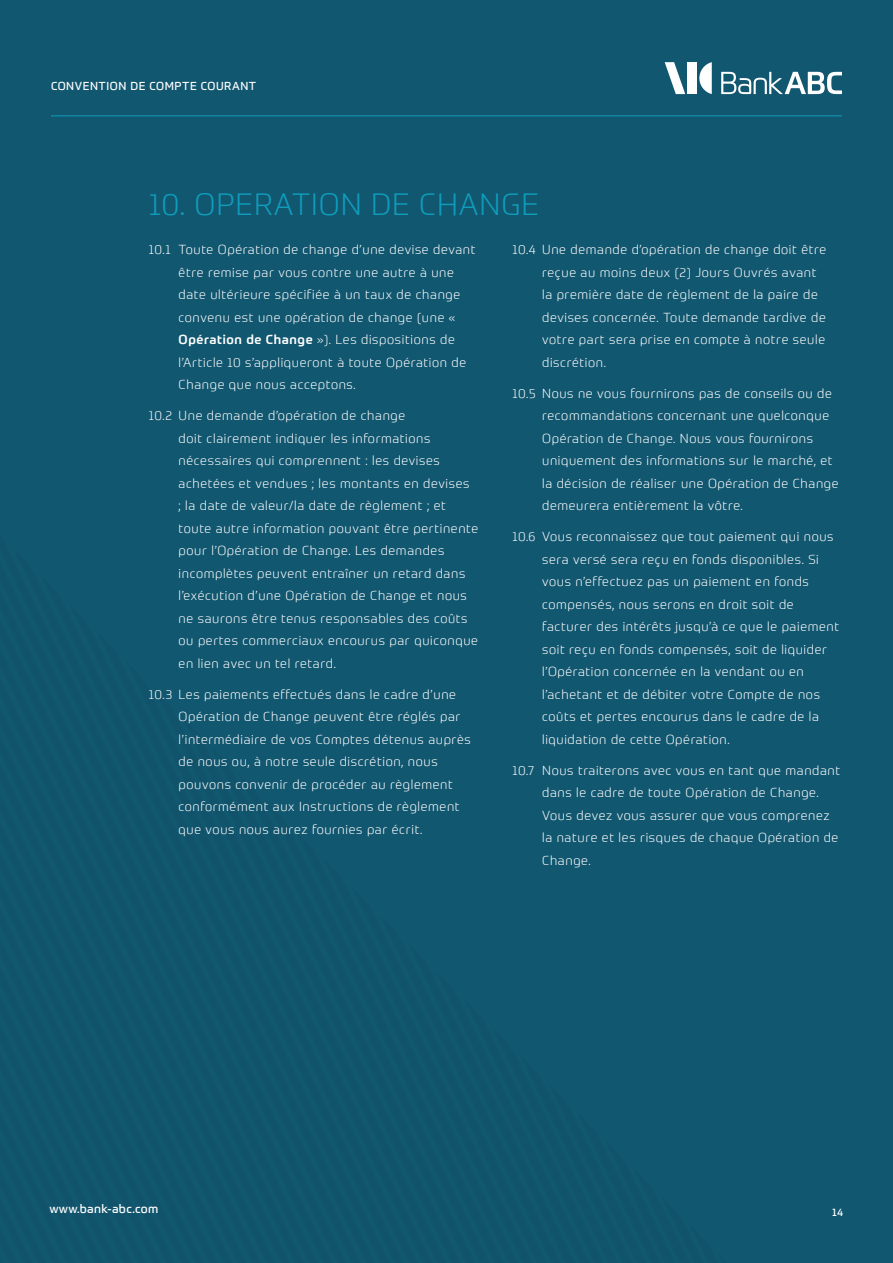
<style>
.page{position:relative;width:893px;height:1263px;background:#125770}
.page>*{position:absolute;margin:0;border:0;box-sizing:border-box;transform-origin:0 0}
.t1{font:300 30px "Prometo";letter-spacing:.03em;color:#0f9dbd}
.Body_Copy{font:300 12.75px/22.5px "Prometo";letter-spacing:.05em;color:#fff}
.t2{font:12px "Prometo";letter-spacing:.03em;color:#fff}
.t3{font:11.25px "Prometo";letter-spacing:.05em;color:#fff}
.t4{font:10.5px "Prometo";color:#fff}
.s1{font-weight:500}
</style>
<div class="page">
<hr style="left:51px;top:115px;width:791px;height:1px;background:#0f9dbd">
<div style="left:688px;top:62px;width:9px;height:32px;background:#fff"></div>
<svg style="left:665px;top:62px;width:20px;height:32px"></svg>
<svg style="left:699px;top:62px;width:13px;height:32px"></svg>
<svg style="left:721px;top:72px;width:121px;height:22px"></svg>
<p class="t3" style="left:51px;top:79px;width:207px">CONVENTION DE COMPTE COURANT</p>
<p class="t1" style="left:149px;top:186px;width:392px">10. OPERATION DE CHANGE</p>
<p class="Body_Copy" style="left:179px;top:238px;width:298px;text-indent:-30px">10.1 Toute Opération de change d’une devise devant être remise par vous contre une autre à une date ultérieure spécifiée à un taux de change convenu est une opération de change (une « <span class="s1">Opération de Change</span> »). Les dispositions de l’Article 10 s’appliqueront à toute Opération de Change que nous acceptons.</p>
<p class="Body_Copy" style="left:179px;top:404px;width:301px;text-indent:-30px">10.2 Une demande d’opération de change<br>doit clairement indiquer les informations nécessaires qui comprennent : les devises achetées et vendues ; les montants en devises<br>; la date de valeur/la date de règlement ; et toute autre information pouvant être pertinente pour l’Opération de Change. Les demandes incomplètes peuvent entraîner un retard dans l’exécution d’une Opération de Change et nous ne saurons être tenus responsables des coûts ou pertes commerciaux encourus par quiconque en lien avec un tel retard.</p>
<p class="Body_Copy" style="left:179px;top:683px;width:294px;text-indent:-30px">10.3 Les paiements effectués dans le cadre d’une Opération de Change peuvent être réglés par l’intermédiaire de vos Comptes détenus auprès de nous ou, à notre seule discrétion, nous pouvons convenir de procéder au règlement conformément aux Instructions de règlement que vous nous aurez fournies par écrit.</p>
<p class="Body_Copy" style="left:542px;top:238px;width:286px;text-indent:-30px">10.4 Une demande d’opération de change doit être reçue au moins deux (2) Jours Ouvrés avant la première date de règlement de la paire de devises concernée. Toute demande tardive de votre part sera prise en compte à notre seule discrétion.</p>
<p class="Body_Copy" style="left:542px;top:382px;width:298px;text-indent:-30px">10.5 Nous ne vous fournirons pas de conseils ou de recommandations concernant une quelconque Opération de Change. Nous vous fournirons uniquement des informations sur le marché, et la décision de réaliser une Opération de Change demeurera entièrement la vôtre.</p>
<p class="Body_Copy" style="left:542px;top:525px;width:299px;text-indent:-30px">10.6 Vous reconnaissez que tout paiement qui nous sera versé sera reçu en fonds disponibles. Si vous n’effectuez pas un paiement en fonds compensés, nous serons en droit soit de facturer des intérêts jusqu’à ce que le paiement soit reçu en fonds compensés, soit de liquider l’Opération concernée en la vendant ou en l’achetant et de débiter votre Compte de nos coûts et pertes encourus dans le cadre de la liquidation de cette Opération.</p>
<p class="Body_Copy" style="left:542px;top:759px;width:300px;text-indent:-30px">10.7 Nous traiterons avec vous en tant que mandant dans le cadre de toute Opération de Change.<br>Vous devez vous assurer que vous comprenez la nature et les risques de chaque Opération de Change.</p>
<p class="t2" style="left:49px;top:1201px;width:110px">www.bank-abc.com</p>
<p class="t4" style="left:832px;top:1206px;width:13px">14</p>
</div>
